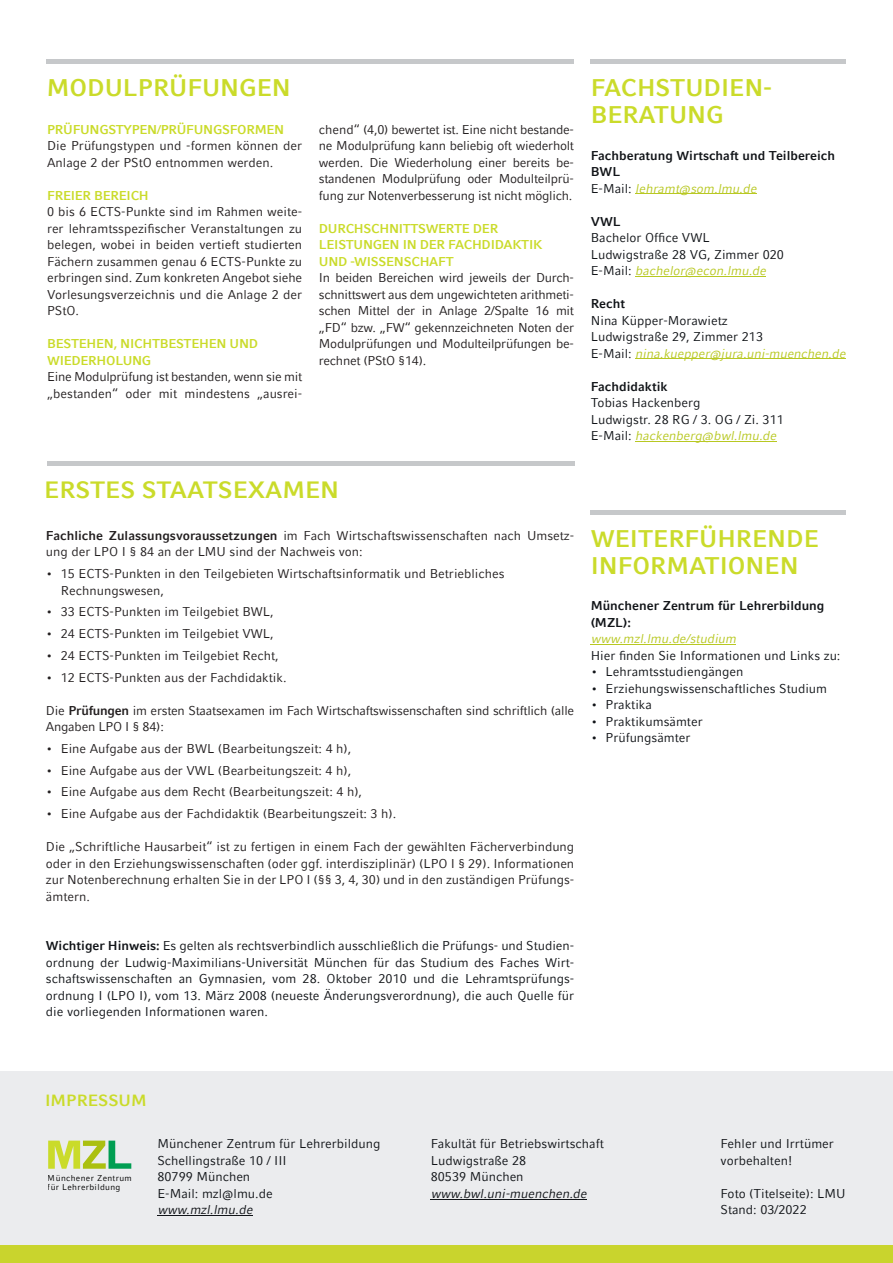
<style>
.page{position:relative;width:893px;height:1263px;background:#fff}
.page>*{position:absolute;margin:0;border:0;box-sizing:border-box;transform-origin:0 0}
.t1{font:700 24px/27px "LMU Compatil Fact";color:#cadb2a}
.t2{font:700 23.55px "LMU Compatil Fact";color:#cadb2a}
.t3{font:700 16.2px "LMU Compatil Fact";color:#cadb2a}
.t4{font:12.75px/16.5px "LMU Compatil Fact";color:#231f20;text-align:justify}
.t5{font:12.75px/16.5px "LMU Compatil Fact";color:#111418}
.t6{font:12.75px/16.5px "LMU Compatil Fact";letter-spacing:-.02em;color:#231f20}
.t7{font:700 12.75px/16.5px "LMU Compatil Fact";letter-spacing:-.02em;color:#cadb2a}
.t8{font:700 12.75px/16.5px "LMU Compatil Fact";color:#111418}
.t9{font:italic 12.75px "LMU Compatil Fact";color:#111418}
.t10{font:italic 12.75px "LMU Compatil Fact";color:#b8c822}
.t11{font:8.4px/9.4px "LMU Compatil Fact";letter-spacing:.04em;color:#000}
.s1{font-weight:700}
.s2{font-weight:400}
.s3{font-weight:400;font-style:italic;color:#b8c822}
.s4{font-style:italic;color:#b8c822}
</style>
<div class="page">
<div style="left:0;top:1071px;width:893px;height:192px;background:#ebecee"></div>
<div style="left:0;top:1245px;width:893px;height:18px;background:#c9d42d"></div>
<svg style="left:48px;top:1140px;width:83px;height:29px"></svg>
<hr style="left:157px;top:1215px;width:96px;height:1px;background:#111418">
<hr style="left:431px;top:1199px;width:156px;height:1px;background:#111418">
<div style="left:47px;top:59px;width:527px;height:5px;background:#c6c8ca"></div>
<hr style="left:591px;top:510px;width:255px;height:4px;background:#c6c8ca">
<hr style="left:591px;top:644px;width:145px;height:1px;background:#b8c822">
<div style="left:591px;top:59px;width:255px;height:5px;background:#c6c8ca"></div>
<hr style="left:635px;top:194px;width:122px;height:1px;background:#b8c822">
<hr style="left:635px;top:276px;width:131px;height:1px;background:#b8c822">
<hr style="left:635px;top:359px;width:211px;height:1px;background:#b8c822">
<hr style="left:635px;top:441px;width:141px;height:1px;background:#b8c822">
<hr style="left:47px;top:461px;width:527px;height:4px;background:#c6c8ca">
<h1 class="t1" style="left:47px;top:76px;width:246px">MODULPRÜFUNGEN</h1>
<p class="t7" style="left:47px;top:122px;width:239px">PRÜFUNGSTYPEN/PRÜFUNGSFORMEN</p>
<p class="t4" style="left:47px;top:139px;width:257px">Die Prüfungstypen und -formen können der<br>Anlage 2 der PStO entnommen werden.</p>
<p class="t7" style="left:47px;top:188px;width:103px">FREIER BEREICH</p>
<p class="t4" style="left:47px;top:205px;width:257px">0 bis 6 ECTS-Punkte sind im Rahmen weite&shy;rer lehramtsspezifischer Veranstaltungen zu belegen, wobei in beiden vertieft studierten Fächern zusammen genau 6 ECTS-Punkte zu erbringen sind. Zum konkreten Angebot siehe Vorlesungsverzeichnis und die Anlage 2 der PStO.</p>
<p class="t7" style="left:47px;top:337px;width:212px">BESTEHEN, NICHTBESTEHEN UND<br>WIEDERHOLUNG</p>
<p class="t6" style="left:47px;top:370px;width:257px">Eine Modulprüfung ist bestanden, wenn sie mit „bestanden“ oder mit mindestens „ausrei-</p>
<p class="t4" style="left:319px;top:122px;width:257px">chend“ (4,0) bewertet ist. Eine nicht bestande&shy;ne Modulprüfung kann beliebig oft wiederholt werden. Die Wiederholung einer bereits be&shy;standenen Modulprüfung oder Modulteilprü&shy;fung zur Notenverbesserung ist nicht möglich.</p>
<p class="t7" style="left:319px;top:221px;width:225px">DURCHSCHNITTSWERTE DER<br>LEISTUNGEN IN DER FACHDIDAKTIK<br>UND -WISSENSCHAFT</p>
<p class="t4" style="left:319px;top:271px;width:257px">In beiden Bereichen wird jeweils der Durch&shy;schnittswert aus dem ungewichteten arithmeti&shy;schen Mittel der in Anlage 2/Spalte 16 mit „FD“ bzw. „FW“ gekennzeichneten Noten der Modulprüfungen und Modulteilprüfungen be&shy;rechnet (PStO §14).</p>
<h2 class="t2" style="left:44px;top:480px;width:296px">ERSTES STAATSEXAMEN</h2>
<p class="t4" style="left:46px;top:528px;width:530px"><span class="s1">Fachliche Zulassungsvoraussetzungen</span> im Fach Wirtschaftswissenschaften nach Umsetz&shy;ung der LPO I § 84 an der LMU sind der Nachweis von:</p>
<p class="t4" style="left:61px;top:566px;width:445px;text-indent:-15px">• 15 ECTS-Punkten in den Teilgebieten Wirtschaftsinformatik und Betriebliches<br>Rechnungswesen,</p>
<p class="t4" style="left:46px;top:605px;width:229px">• 33 ECTS-Punkten im Teilgebiet BWL,</p>
<p class="t4" style="left:46px;top:626px;width:229px">• 24 ECTS-Punkten im Teilgebiet VWL,</p>
<p class="t4" style="left:46px;top:648px;width:234px">• 24 ECTS-Punkten im Teilgebiet Recht,</p>
<p class="t4" style="left:46px;top:670px;width:242px">• 12 ECTS-Punkten aus der Fachdidaktik.</p>
<p class="t6" style="left:46px;top:703px;width:530px">Die <span class="s1">Prüfungen</span> im ersten Staatsexamen im Fach Wirtschaftswissenschaften sind schriftlich (alle<br>Angaben LPO I § 84):</p>
<p class="t4" style="left:46px;top:741px;width:307px">• Eine Aufgabe aus der BWL (Bearbeitungszeit: 4 h),</p>
<p class="t4" style="left:46px;top:763px;width:307px">• Eine Aufgabe aus der VWL (Bearbeitungszeit: 4 h),</p>
<p class="t4" style="left:46px;top:785px;width:318px">• Eine Aufgabe aus dem Recht (Bearbeitungszeit: 4 h),</p>
<p class="t4" style="left:46px;top:806px;width:352px">• Eine Aufgabe aus der Fachdidaktik (Bearbeitungszeit: 3 h).</p>
<p class="t4" style="left:46px;top:839px;width:530px">Die „Schriftliche Hausarbeit“ ist zu fertigen in einem Fach der gewählten Fächerverbindung oder in den Erziehungswissenschaften (oder ggf. interdisziplinär) (LPO I § 29). Informationen zur Notenberechnung erhalten Sie in der LPO I (§§ 3, 4, 30) und in den zuständigen Prüfungs&shy;ämtern.</p>
<p class="t5" style="left:46px;top:938px;width:530px;text-align:justify"><span class="s1">Wichtiger Hinweis:</span> Es gelten als rechtsverbindlich ausschließlich die Prüfungs- und Studien&shy;ordnung der Ludwig-Maximilians-Universität München für das Studium des Faches Wirt&shy;schaftswissenschaften an Gymnasien, vom 28. Oktober 2010 und die Lehramtsprüfungs&shy;ordnung I (LPO I), vom 13. März 2008 (neueste Änderungsverordnung), die auch Quelle für die vorliegenden Informationen waren.</p>
<h1 class="t1" style="left:591px;top:76px;width:182px">FACHSTUDIEN-<br>BERATUNG</h1>
<p class="t8" style="left:591px;top:148px;width:246px">Fachberatung Wirtschaft und Teilbereich<br>BWL<br><span class="s2">E-Mail:</span> <span class="s3">lehramt@som.lmu.de</span></p>
<p class="t8" style="left:591px;top:214px;width:32px">VWL</p>
<p class="t5" style="left:591px;top:231px;width:195px">Bachelor Office VWL<br>Ludwigstraße 28 VG, Zimmer 020<br>E-Mail: <span class="s4">bachelor@econ.lmu.de</span></p>
<p class="t8" style="left:591px;top:297px;width:36px">Recht</p>
<p class="t5" style="left:591px;top:313px;width:256px">Nina Küpper-Morawietz<br>Ludwigstraße 29, Zimmer 213<br>E-Mail: <span class="s4">nina.kuepper@jura.uni-muenchen.de</span></p>
<p class="t8" style="left:591px;top:379px;width:79px">Fachdidaktik</p>
<p class="t5" style="left:591px;top:396px;width:195px">Tobias Hackenberg<br>Ludwigstr. 28 RG / 3. OG / Zi. 311<br>E-Mail: <span class="s4">hackenberg@bwl.lmu.de</span></p>
<h1 class="t1" style="left:591px;top:527px;width:230px">WEITERFÜHRENDE<br>INFORMATIONEN</h1>
<p class="t8" style="left:591px;top:599px;width:235px">Münchener Zentrum für Lehrerbildung (MZL):</p>
<p class="t10" style="left:591px;top:634px;width:147px">www.mzl.lmu.de/studium</p>
<p class="t5" style="left:591px;top:648px;width:251px">Hier finden Sie Informationen und Links zu:</p>
<p class="t5" style="left:591px;top:665px;width:154px">• Lehramtsstudiengängen</p>
<p class="t5" style="left:591px;top:681px;width:238px">• Erziehungswissenschaftliches Studium</p>
<p class="t5" style="left:591px;top:698px;width:63px">• Praktika</p>
<p class="t5" style="left:591px;top:714px;width:113px">• Praktikumsämter</p>
<p class="t5" style="left:591px;top:731px;width:101px">• Prüfungsämter</p>
<p class="t3" style="left:45px;top:1094px;width:103px">IMPRESSUM</p>
<p class="t11" style="left:48px;top:1174px;width:86px">Münchener Zentrum für Lehrerbildung</p>
<p class="t5" style="left:157px;top:1137px;width:225px">Münchener Zentrum für Lehrerbildung<br>Schellingstraße 10 / III<br>80799 München<br>E-Mail: mzl@lmu.de</p>
<p class="t9" style="left:157px;top:1205px;width:97px">www.mzl.lmu.de</p>
<p class="t5" style="left:431px;top:1137px;width:175px">Fakultät für Betriebswirtschaft<br>Ludwigstraße 28<br>80539 München</p>
<p class="t9" style="left:431px;top:1188px;width:158px">www.bwl.uni-muenchen.de</p>
<p class="t5" style="left:720px;top:1137px;width:115px">Fehler und Irrtümer vorbehalten!</p>
<p class="t5" style="left:720px;top:1186px;width:126px">Foto (Titelseite): LMU<br>Stand: 03/2022</p>
</div>
